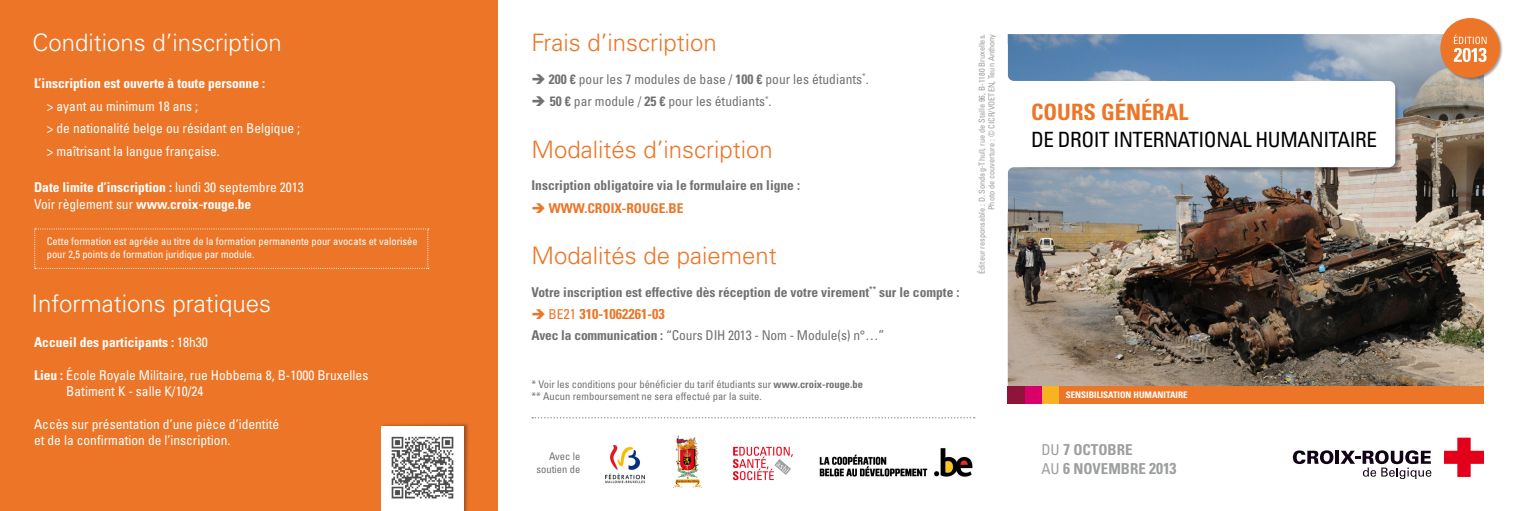
<style>
.page{position:relative;width:1518px;height:511px;background:#fff}
.page>*{position:absolute;margin:0;border:0;box-sizing:border-box;transform-origin:0 0}
.t1{font:300 24px "Univers LT Std";color:#ec7527}
.t2{font:300 24px "Univers LT Std";color:#fff}
.t3{font:700 condensed 22.5px "Univers LT Std";color:#ec7527}
.t4{font:condensed 21px "Univers LT Std";letter-spacing:-.02em;color:#000}
.t5{font:700 condensed 15px/18.9px "Univers LT Std";color:#9c9e9f}
.t6{font:700 condensed 14.25px "Univers LT Std";color:#ec7527}
.t7{font:condensed 13.5px/22.5px "Univers LT Std";color:#fff}
.t8{font:700 condensed 13.5px/16.2px "Univers LT Std";color:#fff}
.t9{font:condensed 13.5px "Univers LT Std";color:#707172}
.t10{font:700 condensed 13.5px "Univers LT Std";color:#707172}
.t11{font:700 condensed 13.5px "Univers LT Std";color:#ec7527}
.t12{font:condensed 10.5px/12.6px "Univers LT Std";color:#707172}
.t13{font:condensed 10.5px/12.6px "Univers LT Std";color:#fff}
.t14{font:700 condensed 9px "Univers LT Std";color:#fff}
.t15{font:condensed 8.25px/9.9px "Univers LT Std";color:#9c9e9f;text-align:right}
.s1{font-weight:400}
.s2{font-weight:700}
.s3{font-weight:400;font-size:13.5px}
.s4{font-size:15.75px}
</style>
<div class="page">
<div style="left:0;top:0;width:497px;height:510px;background:#ec7527"></div>
<img style="left:819px;top:448px;width:154px;height:29px">
<svg style="left:1444px;top:437px;width:40px;height:39px"></svg>
<svg style="left:1293px;top:450px;width:40px;height:13px"></svg>
<hr style="left:1335px;top:450px;width:4px;height:13px;background:#110216">
<svg style="left:1340px;top:450px;width:91px;height:28px"></svg>
<img style="left:1008px;top:34px;width:476px;height:352px">
<div style="left:1008px;top:386px;width:476px;height:17px;background:#ec7527"></div>
<div style="left:1008px;top:386px;width:51px;height:17px;background:#f8b322"></div>
<div style="left:1008px;top:386px;width:34px;height:17px;background:#da006b"></div>
<div style="left:1008px;top:386px;width:17px;height:17px;background:#8e143a"></div>
<svg style="left:1007px;top:44px;width:388px;height:171px"></svg>
<div style="left:1440px;top:18px;width:63px;height:63px;background:#1a171c;opacity:.4"></div>
<div style="left:1440px;top:18px;width:60px;height:60px;background:#ec7527;border-radius:50%"></div>
<img style="left:732px;top:446px;width:61px;height:35px">
<svg style="left:1454px;top:35px;width:32px;height:27px"></svg>
<div style="left:381px;top:422px;width:88px;height:88px;background:#1a171c;opacity:.4"></div>
<div style="left:381px;top:426px;width:82px;height:84px;background:#fff"></div>
<svg style="left:34px;top:228px;width:395px;height:40px"></svg>
<img style="left:673px;top:434px;width:29px;height:53px">
<img style="left:391px;top:436px;width:63px;height:63px">
<svg style="left:532px;top:417px;width:443px;height:1px"></svg>
<img style="left:605px;top:445px;width:40px;height:39px">
<h1 class="t2" style="left:33px;top:28px;width:251px">Conditions d’inscription</h1>
<p class="t8" style="left:34px;top:75px;width:233px">L’inscription est ouverte à toute personne :</p>
<p class="t7" style="left:47px;top:94px;width:255px">&gt; ayant au minimum 18 ans ;<br>&gt; de nationalité belge ou résidant en Belgique ; &gt; maîtrisant la langue française.</p>
<p class="t8" style="left:34px;top:179px;width:271px">Date limite d’inscription : <span class="s1">lundi 30 septembre 2013<br>Voir règlement sur</span> www.croix-rouge.be</p>
<p class="t13" style="left:47px;top:235px;width:372px">Cette formation est agréée au titre de la formation permanente pour avocats et valorisée pour 2,5 points de formation juridique par module.</p>
<h1 class="t2" style="left:32px;top:288px;width:241px">Informations pratiques</h1>
<p class="t8" style="left:34px;top:334px;width:175px">Accueil des participants : <span class="s1">18h30</span></p>
<p class="t7" style="left:66px;top:366px;width:304px;line-height:16.2px;text-indent:-32px"><span class="s2">Lieu :</span> École Royale Militaire, rue Hobbema 8, B-1000 Bruxelles<br>Batiment K - salle K/10/24</p>
<p class="t7" style="left:34px;top:415px;width:247px;line-height:16.2px">Accès sur présentation d’une pièce d’identité et de la confirmation de l’inscription.</p>
<h1 class="t1" style="left:531px;top:28px;width:187px">Frais d’inscription</h1>
<p class="t9" style="left:531px;top:70px;width:339px">➔ <span class="s2">200 €</span> pour les 7 modules de base / <span class="s2">100 €</span> pour les étudiants<sup>*</sup>.</p>
<p class="t9" style="left:531px;top:93px;width:242px">➔ <span class="s2">50 €</span> par module / <span class="s2">25 €</span> pour les étudiants<sup>*</sup>.</p>
<h1 class="t1" style="left:531px;top:134px;width:243px">Modalités d’inscription</h1>
<p class="t10" style="left:531px;top:177px;width:270px">Inscription obligatoire via le formulaire en ligne :</p>
<p class="t11" style="left:531px;top:199px;width:153px">➔ WWW.CROIX-ROUGE.BE</p>
<h1 class="t1" style="left:531px;top:241px;width:247px">Modalités de paiement</h1>
<p class="t10" style="left:531px;top:283px;width:429px">Votre inscription est effective dès réception de votre virement<sup>**</sup> sur le compte :</p>
<p class="t6" style="left:532px;top:305px;width:135px">➔ <span class="s3">BE</span><span class="s1">21</span> 310-1062261-03</p>
<p class="t9" style="left:531px;top:326px;width:355px"><span class="s2">Avec la communication :</span> “Cours DIH 2013 - Nom - Module(s) n°…”</p>
<p class="t12" style="left:531px;top:377px;width:333px">* Voir les conditions pour bénéficier du tarif étudiants sur <span class="s2">www.croix-rouge.be </span>** Aucun remboursement ne sera effectué par la suite.</p>
<p class="t15" style="left:977px;top:273px;width:241px;rotate:-90deg">Éditeur responsable : D. Sondag-Thull, rue de Stalle 96, B-1180 Bruxelles.<br>Photo de couverture : © CICR/VOETEN, Teun Anthony</p>
<p class="t12" style="left:537px;top:449px;width:45px;text-align:right">Avec le soutien de</p>
<h2 class="t3" style="left:1031px;top:98px;width:159px">COURS GÉNÉRAL</h2>
<h3 class="t4" style="left:1031px;top:126px;width:347px">DE DROIT INTERNATIONAL HUMANITAIRE</h3>
<p class="t14" style="left:1066px;top:389px;width:123px">SENSIBILISATION HUMANITAIRE</p>
<p class="t5" style="left:1041px;top:440px;width:137px"><span class="s1">DU</span> <span class="s4">7</span> OCTOBRE<br><span class="s1">AU</span> <span class="s4">6</span> NOVEMBRE <span class="s4">2013</span></p>
</div>
